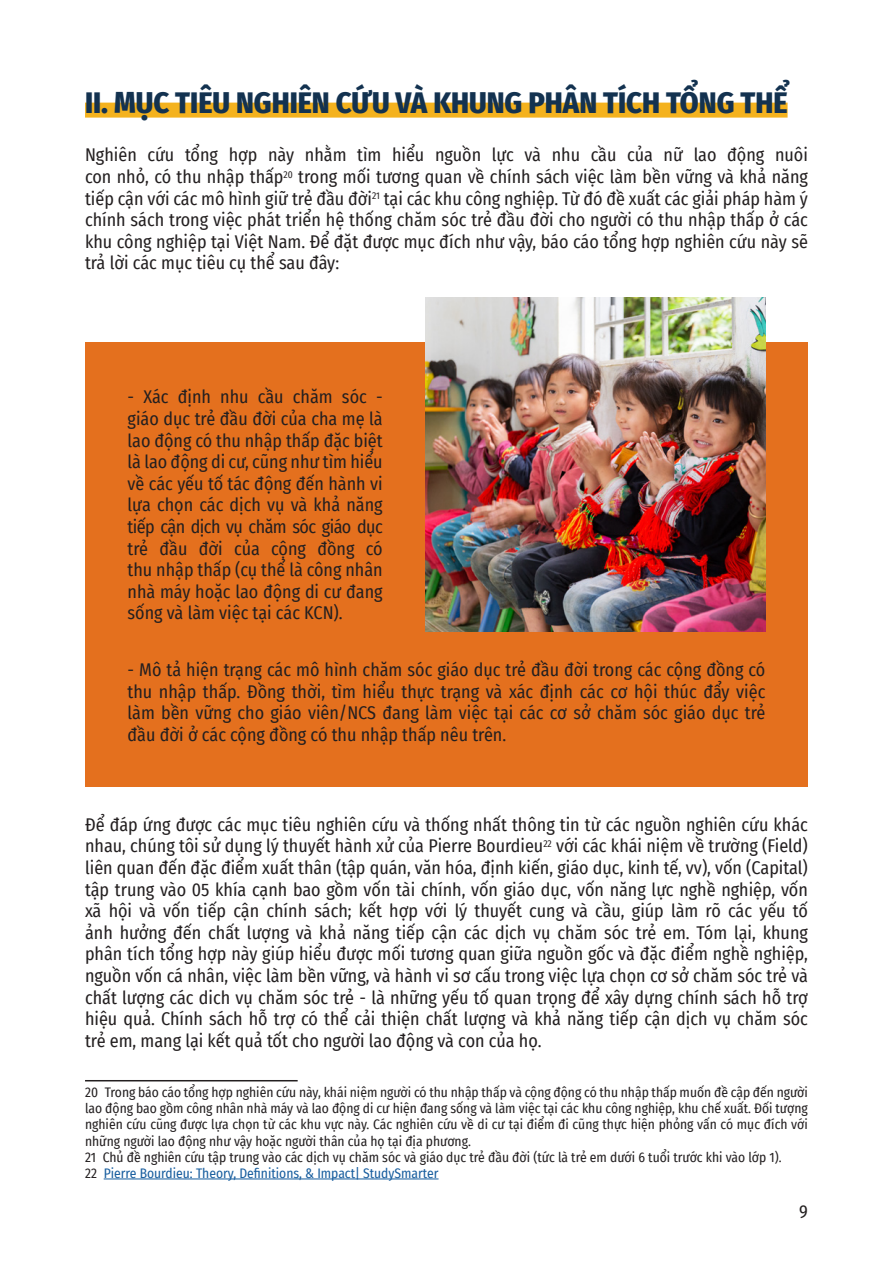
<style>
.page{position:relative;width:893px;height:1263px;background:#fff}
.page>*{position:absolute;margin:0;border:0;box-sizing:border-box;transform-origin:0 0}
.Body_text_normal{font:800 30px "Fira Sans Condensed";color:#133250}
.Body_text_normal-2{font:18px/21.6px "Fira Sans Condensed";color:#231f20;text-align:justify}
.Footnote{font:13.5px/16.2px "Fira Sans Condensed";color:#231f20;text-align:justify}
.Footnote-2{font:13.5px "Fira Sans Condensed";color:#175d9e}
.s1{color:#231f20}
</style>
<div class="page">
<div style="left:85px;top:103px;width:703px;height:15px;background:#f4b21e"></div>
<hr style="left:85px;top:1080px;width:213px;height:1px;background:#231f20">
<hr style="left:104px;top:1178px;width:335px;height:1px;background:#175d9e">
<div style="left:85px;top:342px;width:723px;height:445px;background:#e4701e"></div>
<img style="left:425px;top:298px;width:340px;height:333px">
<p class="Body_text_normal" style="left:85px;top:77px;width:704px">II. MỤC TIÊU NGHIÊN CỨU VÀ KHUNG PHÂN TÍCH TỔNG THỂ</p>
<p class="Body_text_normal-2" style="left:85px;top:144px;width:724px">Nghiên cứu tổng hợp này nhằm tìm hiểu nguồn lực và nhu cầu của nữ lao động nuôi con nhỏ, có thu nhập thấp<sup>20</sup> trong mối tương quan về chính sách việc làm bền vững và khả năng tiếp cận với các mô hình giữ trẻ đầu đời<sup>21</sup> tại các khu công nghiệp. Từ đó đề xuất các giải pháp hàm ý chính sách trong việc phát triển hệ thống chăm sóc trẻ đầu đời cho người có thu nhập thấp ở các khu công nghiệp tại Việt Nam. Để đặt được mục đích như vậy, báo cáo tổng hợp nghiên cứu này sẽ trả lời các mục tiêu cụ thể sau đây:</p>
<p class="Body_text_normal-2" style="left:128px;top:386px;width:257px">- Xác định nhu cầu chăm sóc - giáo dục trẻ đầu đời của cha mẹ là lao động có thu nhập thấp đặc biệt là lao động di cư, cũng như tìm hiểu về các yếu tố tác động đến hành vi lựa chọn các dịch vụ và khả năng tiếp cận dịch vụ chăm sóc giáo dục trẻ đầu đời của cộng đồng có thu nhập thấp (cụ thể là công nhân nhà máy hoặc lao động di cư đang sống và làm việc tại các KCN).</p>
<p class="Body_text_normal-2" style="left:128px;top:658px;width:639px">- Mô tả hiện trạng các mô hình chăm sóc giáo dục trẻ đầu đời trong các cộng đồng có thu nhập thấp. Đồng thời, tìm hiểu thực trạng và xác định các cơ hội thúc đẩy việc làm bền vững cho giáo viên/NCS đang làm việc tại các cơ sở chăm sóc giáo dục trẻ đầu đời ở các cộng đồng có thu nhập thấp nêu trên.</p>
<p class="Body_text_normal-2" style="left:85px;top:813px;width:724px">Để đáp ứng được các mục tiêu nghiên cứu và thống nhất thông tin từ các nguồn nghiên cứu khác nhau, chúng tôi sử dụng lý thuyết hành xử của Pierre Bourdieu<sup>22</sup> với các khái niệm về trường (Field) liên quan đến đặc điểm xuất thân (tập quán, văn hóa, định kiến, giáo dục, kinh tế, vv), vốn (Capital) tập trung vào 05 khía cạnh bao gồm vốn tài chính, vốn giáo dục, vốn năng lực nghề nghiệp, vốn xã hội và vốn tiếp cận chính sách; kết hợp với lý thuyết cung và cầu, giúp làm rõ các yếu tố ảnh hưởng đến chất lượng và khả năng tiếp cận các dịch vụ chăm sóc trẻ em. Tóm lại, khung phân tích tổng hợp này giúp hiểu được mối tương quan giữa nguồn gốc và đặc điểm nghề nghiệp, nguồn vốn cá nhân, việc làm bền vững, và hành vi sơ cấu trong việc lựa chọn cơ sở chăm sóc trẻ và chất lượng các dich vụ chăm sóc trẻ - là những yếu tố quan trọng để xây dựng chính sách hỗ trợ hiệu quả. Chính sách hỗ trợ có thể cải thiện chất lượng và khả năng tiếp cận dịch vụ chăm sóc trẻ em, mang lại kết quả tốt cho người lao động và con của họ.</p>
<p class="Footnote" style="left:85px;top:1084px;width:724px">20 Trong báo cáo tổng hợp nghiên cứu này, khái niệm người có thu nhập thấp và cộng động có thu nhập thấp muốn đề cập đến người lao động bao gồm công nhân nhà máy và lao động di cư hiện đang sống và làm việc tại các khu công nghiệp, khu chế xuất. Đối tượng nghiên cứu cũng được lựa chọn từ các khu vực này. Các nghiên cứu về di cư tại điểm đi cũng thực hiện phỏng vấn có mục đích với những người lao động như vậy hoặc người thân của họ tại địa phương.</p>
<p class="Footnote" style="left:85px;top:1148px;width:698px">21 Chủ đề nghiên cứu tập trung vào các dịch vụ chăm sóc và giáo dục trẻ đầu đời (tức là trẻ em dưới 6 tuổi trước khi vào lớp 1).</p>
<p class="Footnote-2" style="left:85px;top:1163px;width:355px"><span class="s1">22</span> Pierre Bourdieu: Theory, Definitions, &amp; Impact| StudySmarter</p>
<p class="Body_text_normal-2" style="left:799px;top:1201px;width:10px">9</p>
</div>
